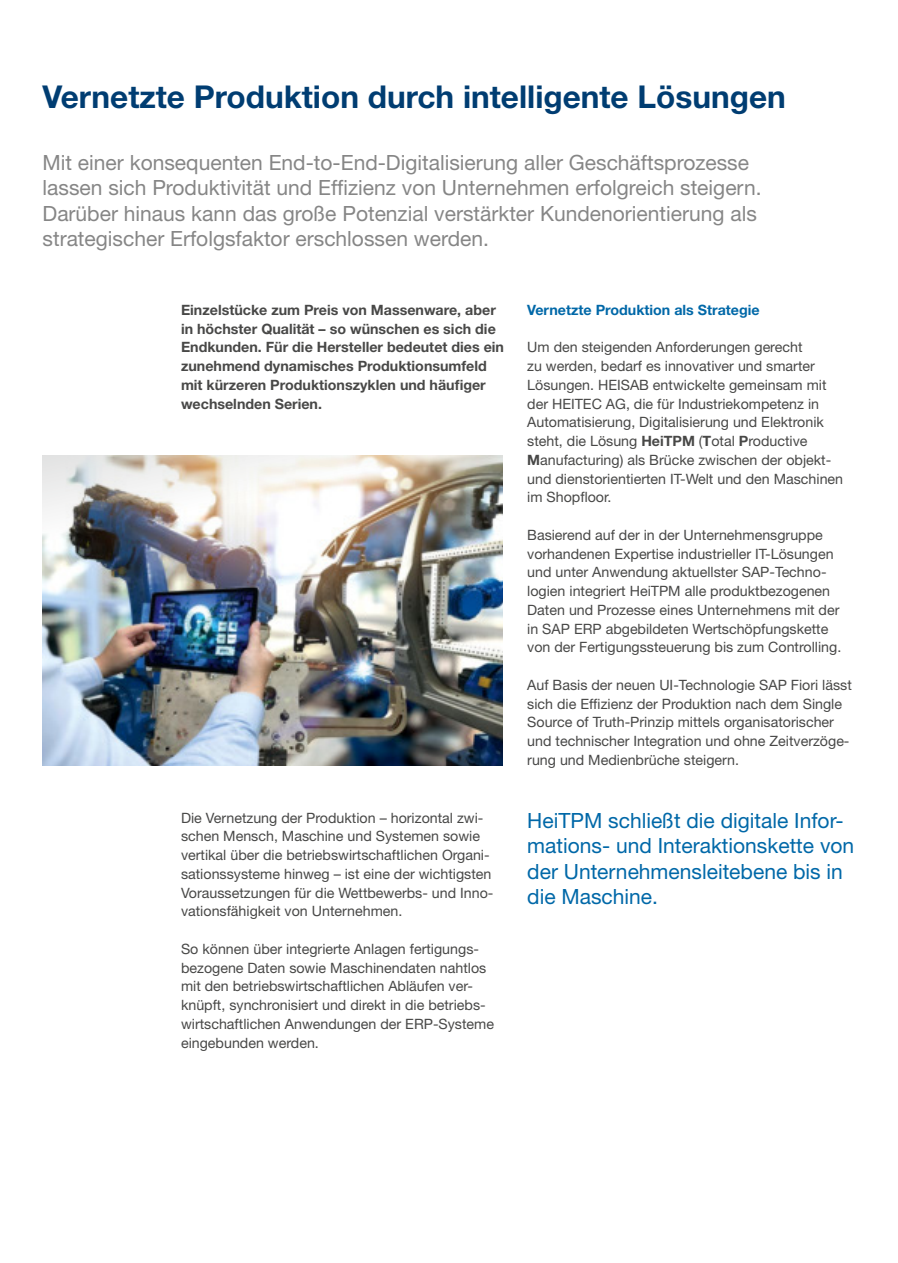
<style>
.page{position:relative;width:898px;height:1263px;background:#fff}
.page>*{position:absolute;margin:0;border:0;box-sizing:border-box;transform-origin:0 0}
.t1{font:700 31.5px "Helvetica Neue";color:#003d72}
.t2{font:21px/25.5px "Helvetica Neue";color:#868686}
.t3{font:21px/25.5px "Helvetica Neue";color:#0068a8}
.t4{font:14.25px/18.8px "Helvetica Neue";color:#484847}
.t5{font:700 14.25px/18.8px "Helvetica Neue";color:#484847}
.t6{font:700 14.25px "Helvetica Neue";color:#0068a8}
.s1{font-weight:700}
</style>
<div class="page">
<img style="left:43px;top:456px;width:459px;height:309px">
<h1 class="t1" style="left:43px;top:79px;width:744px">Vernetzte Produktion durch intelligente Lösungen</h1>
<p class="t2" style="left:43px;top:151px;width:720px">Mit einer konsequenten End-to-End-Digitalisierung aller Geschäftsprozesse lassen sich Produktivität und Effizienz von Unternehmen erfolgreich steigern.<br>Darüber hinaus kann das große Potenzial verstärkter Kundenorientierung als strategischer Erfolgsfaktor erschlossen werden.</p>
<p class="t5" style="left:181px;top:300px;width:324px">Einzelstücke zum Preis von Massenware, aber in höchster Qualität – so wünschen es sich die Endkunden. Für die Hersteller bedeutet dies ein zunehmend dynamisches Produktions umfeld mit kürzeren Produktionszyklen und häufiger wechselnden Serien.</p>
<p class="t4" style="left:181px;top:809px;width:314px">Die Vernetzung der Produktion – horizontal zwi&shy;schen Mensch, Maschine und Systemen sowie vertikal über die betriebswirtschaftlichen Organi&shy;sationssysteme hinweg – ist eine der wichtigsten Voraussetzungen für die Wettbewerbs- und Inno&shy;vationsfähigkeit von Unternehmen.</p>
<p class="t4" style="left:181px;top:941px;width:314px">So können über integrierte Anlagen fertigungs&shy;bezogene Daten sowie Maschinendaten nahtlos mit den betriebswirtschaftlichen Abläufen ver&shy;knüpft, synchronisiert und direkt in die betriebs&shy;wirtschaftlichen Anwendungen der ERP-Systeme eingebunden werden.</p>
<p class="t6" style="left:527px;top:302px;width:234px">Vernetzte Produktion als Strategie</p>
<p class="t4" style="left:527px;top:339px;width:317px">Um den steigenden Anforderungen gerecht<br>zu werden, bedarf es innovativer und smarter Lösungen. HEISAB entwickelte gemeinsam mit der HEITEC AG, die für Industriekompetenz in Automatisierung, Digitalisierung und Elektronik steht, die Lösung <span class="s1">HeiTPM</span> (<span class="s1">T</span>otal <span class="s1">P</span>roductive <span class="s1">M</span>anufacturing) als Brücke zwischen der objekt&shy;und dienstorientierten IT-Welt und den Maschinen im Shopfloor.</p>
<p class="t4" style="left:527px;top:527px;width:315px">Basierend auf der in der Unternehmensgruppe vorhandenen Expertise industrieller IT-Lösungen und unter Anwendung aktuellster SAP-Techno&shy;logien integriert HeiTPM alle produktbezogenen Daten und Prozesse eines Unternehmens mit der in SAP ERP abgebildeten Wertschöpfungskette von der Fertigungssteuerung bis zum Controlling.</p>
<p class="t4" style="left:527px;top:677px;width:326px">Auf Basis der neuen UI-Technologie SAP Fiori lässt sich die Effizienz der Produktion nach dem Single Source of Truth-Prinzip mittels organisatorischer und technischer Integration und ohne Zeitverzöge&shy;rung und Medienbrüche steigern.</p>
<h2 class="t3" style="left:527px;top:810px;width:328px">HeiTPM schließt die digitale Infor&shy;mations- und Interaktionskette von der Unternehmensleitebene bis in die Maschine.</h2>
</div>
